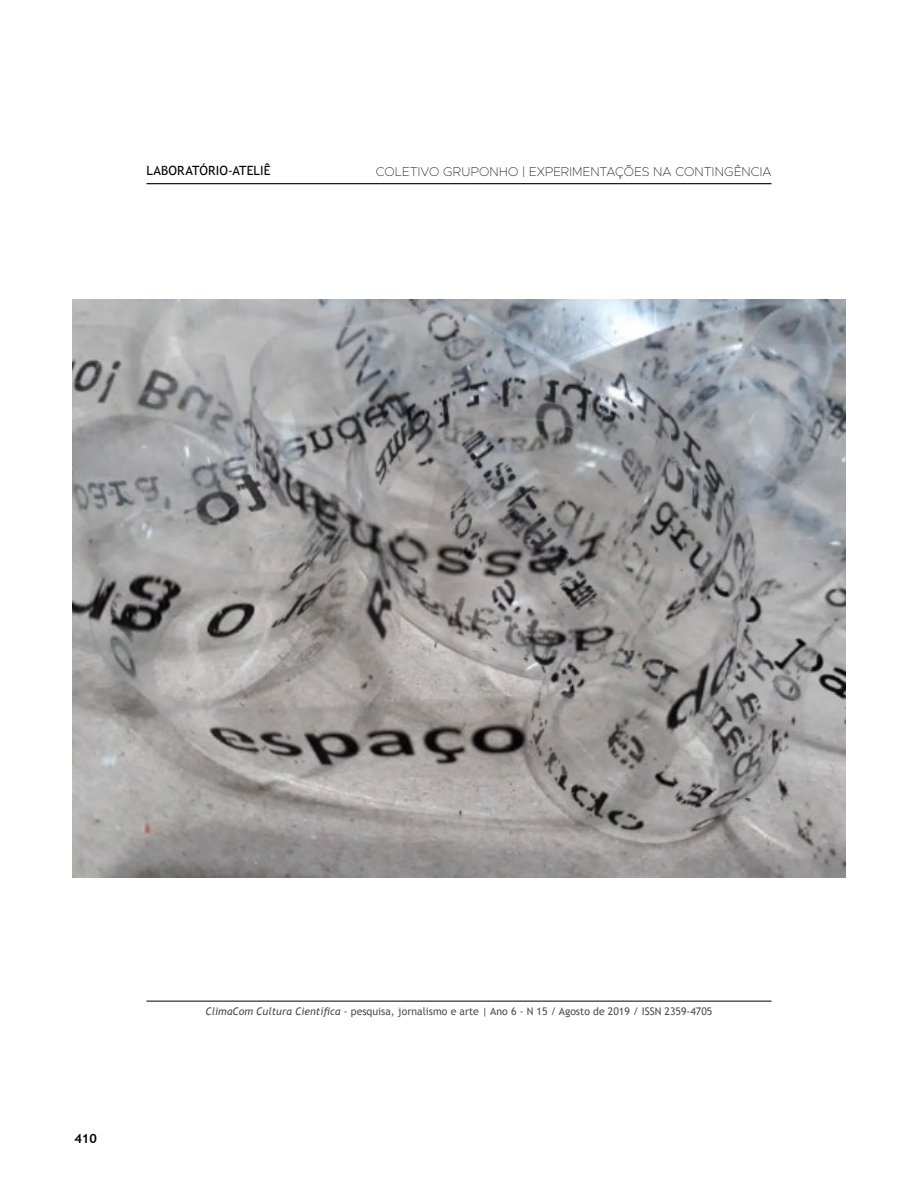
<style>
.page{position:relative;width:918px;height:1188px;background:#fff}
.page>*{position:absolute;margin:0;border:0;box-sizing:border-box;transform-origin:0 0}
.t1{font:100 12.75px "Metropolis";letter-spacing:.015em;color:#000}
.t2{font:12.75px "Trebuchet MS";letter-spacing:.01em;color:#000}
.t3{font:700 12.75px "Trebuchet MS";color:#000}
.t4{font:10.5px "Trebuchet MS";color:#4d4d4f}
.s1{font-style:italic}
</style>
<div class="page">
<hr style="left:146px;top:183px;width:626px;height:1px;background:#000">
<hr style="left:146px;top:1001px;width:626px;height:1px;background:#000">
<img style="left:72px;top:300px;width:774px;height:577px">
<p class="t2" style="left:146px;top:163px;width:126px">LABORATÓRIO-ATELIÊ</p>
<p class="t1" style="left:376px;top:164px;width:397px">COLETIVO GRUPONHO | EXPERIMENTAÇÕES NA CONTINGÊNCIA</p>
<p class="t3" style="left:74px;top:1130px;width:24px">410</p>
<p class="t4" style="left:205px;top:1006px;width:509px"><span class="s1">ClimaCom Cultura Científica</span> - pesquisa, jornalismo e arte | Ano 6 - N 15 / Agosto de 2019 / ISSN 2359-4705</p>
</div>
